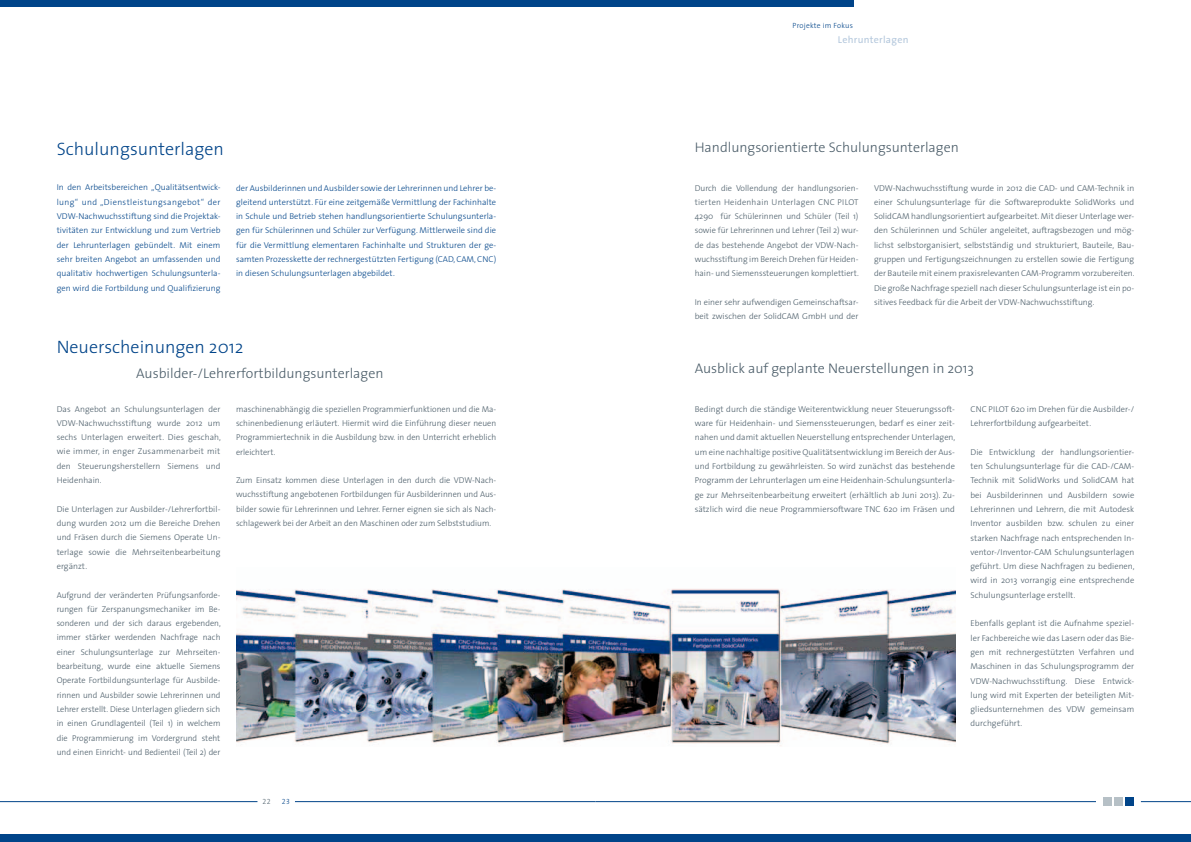
<style>
.page{position:relative;width:1191px;height:842px;background:#fff}
.page>*{position:absolute;margin:0;border:0;box-sizing:border-box;transform-origin:0 0}
.t1{font:300 18px "The Sans";color:#004489}
.t2{font:300 14px "The Sans";color:#4a5c68}
.t3{font:10px "The Sans";letter-spacing:.03em;color:#b3c7dc}
.t4{font:300 8.5px/14.3px "The Sans";color:#4a5c68;text-align:justify}
.t5{font:300 8.5px/14.3px "The Sans";letter-spacing:.005em;color:#004489;text-align:justify}
.t6{font:300 7.5px "The Sans";letter-spacing:.03em;color:#004489}
.t7{font:7.5px "The Sans Light Caps";color:#4a5c68}
.t8{font:7.5px "The Sans Light Caps";color:#004489}
</style>
<div class="page">
<hr style="left:0;top:801px;width:257px;height:1px;background:#004489">
<hr style="left:295px;top:801px;width:300px;height:1px;background:#004489">
<div style="left:0;top:0;width:853px;height:6px;background:#004489"></div>
<svg style="left:1111px;top:797px;width:23px;height:9px"></svg>
<div style="left:1124px;top:797px;width:9px;height:9px;background:#004489"></div>
<div style="left:1114px;top:797px;width:8px;height:9px;background:#b6c0c6"></div>
<div style="left:1103px;top:797px;width:8px;height:9px;background:#b6c0c6"></div>
<hr style="left:1140px;top:801px;width:51px;height:1px;background:#004489">
<hr style="left:595px;top:801px;width:501px;height:1px;background:#004489">
<img style="left:236px;top:589px;width:719px;height:157px">
<div style="left:0;top:834px;width:1191px;height:8px;background:#004489"></div>
<p class="t6" style="left:792px;top:19px;width:62px">Projekte im Fokus</p>
<p class="t3" style="left:838px;top:32px;width:72px">Lehrunterlagen</p>
<h1 class="t1" style="left:57px;top:134px;width:169px">Schulungsunterlagen</h1>
<h2 class="t2" style="left:694px;top:136px;width:265px">Handlungsorientierte Schulungsunterlagen</h2>
<p class="t5" style="left:57px;top:180px;width:165px">In den Arbeitsbereichen „Qualitätsentwick&shy;lung“ und „Dienstleistungsangebot“ der VDW-Nachwuchsstiftung sind die Projektak&shy;tivitäten zur Entwicklung und zum Vertrieb der Lehrunterlagen gebündelt. Mit einem sehr breiten Angebot an umfassenden und qualitativ hochwertigen Schulungsunterla&shy;gen wird die Fortbildung und Qualifizierung</p>
<p class="t5" style="left:236px;top:180px;width:262px">der Ausbilderinnen und Ausbilder sowie der Lehrerinnen und Lehrer be&shy;gleitend unterstützt. Für eine zeitgemäße Vermittlung der Fachinhalte in Schule und Betrieb stehen handlungsorientierte Schulungsunterla&shy;gen für Schülerinnen und Schüler zur Verfügung. Mittlerweile sind die für die Vermittlung elementaren Fachinhalte und Strukturen der ge&shy;samten Prozesskette der rechnergestützten Fertigung (CAD, CAM, CNC) in diesen Schulungsunterlagen abgebildet.</p>
<p class="t4" style="left:694px;top:180px;width:166px">Durch die Vollendung der handlungsorien&shy;tierten Heidenhain Unterlagen CNC PILOT 4290 für Schülerinnen und Schüler (Teil 1) sowie für Lehrerinnen und Lehrer (Teil 2) wur&shy;de das bestehende Angebot der VDW-Nach&shy;wuchsstiftung im Bereich Drehen für Heiden&shy;hain- und Siemenssteuerungen komplettiert.</p>
<p class="t4" style="left:694px;top:295px;width:165px">In einer sehr aufwendigen Gemeinschaftsar&shy;beit zwischen der SolidCAM GmbH und der</p>
<p class="t4" style="left:874px;top:180px;width:262px">VDW-Nachwuchsstiftung wurde in 2012 die CAD- und CAM-Technik in einer Schulungsunterlage für die Softwareprodukte SolidWorks und SolidCAM handlungsorientiert aufgearbeitet. Mit dieser Unterlage wer&shy;den Schülerinnen und Schüler angeleitet, auftragsbezogen und mög&shy;lichst selbstorganisiert, selbstständig und strukturiert, Bauteile, Bau&shy;gruppen und Fertigungszeichnungen zu erstellen sowie die Fertigung der Bauteile mit einem praxisrelevanten CAM-Programm vorzubereiten.<br>Die große Nachfrage speziell nach dieser Schulungsunterlage ist ein po&shy;sitives Feedback für die Arbeit der VDW-Nachwuchsstiftung.</p>
<h1 class="t1" style="left:57px;top:332px;width:188px">Neuerscheinungen 2012</h1>
<h2 class="t2" style="left:136px;top:362px;width:249px">Ausbilder-/Lehrerfortbildungsunterlagen</h2>
<h2 class="t2" style="left:694px;top:356px;width:281px">Ausblick auf geplante Neuerstellungen in 2013</h2>
<p class="t4" style="left:57px;top:401px;width:166px">Das Angebot an Schulungsunterlagen der VDW-Nachwuchsstiftung wurde 2012 um sechs Unterlagen erweitert. Dies geschah, wie immer, in enger Zusammenarbeit mit den Steuerungsherstellern Siemens und Heidenhain.</p>
<p class="t4" style="left:57px;top:501px;width:165px">Die Unterlagen zur Ausbilder-/Lehrerfortbil&shy;dung wurden 2012 um die Bereiche Drehen und Fräsen durch die Siemens Operate Un&shy;terlage sowie die Mehrseitenbearbeitung ergänzt.</p>
<p class="t4" style="left:57px;top:587px;width:166px">Aufgrund der veränderten Prüfungsanforde&shy;rungen für Zerspanungsmechaniker im Be&shy;sonderen und der sich daraus ergebenden, immer stärker werdenden Nachfrage nach einer Schulungsunterlage zur Mehrseiten&shy;bearbeitung, wurde eine aktuelle Siemens Operate Fortbildungsunterlage für Ausbilde&shy;rinnen und Ausbilder sowie Lehrerinnen und Lehrer erstellt. Diese Unterlagen gliedern sich in einen Grundlagenteil (Teil 1) in welchem die Programmierung im Vordergrund steht und einen Einricht- und Bedienteil (Teil 2) der</p>
<p class="t4" style="left:236px;top:401px;width:262px">maschinenabhängig die speziellen Programmierfunktionen und die Ma&shy;schinenbedienung erläutert. Hiermit wird die Einführung dieser neuen Programmiertechnik in die Ausbildung bzw. in den Unterricht erheblich erleichtert.</p>
<p class="t4" style="left:236px;top:473px;width:262px">Zum Einsatz kommen diese Unterlagen in den durch die VDW-Nach&shy;wuchsstiftung angebotenen Fortbildungen für Ausbilderinnen und Aus&shy;bilder sowie für Lehrerinnen und Lehrer. Ferner eignen sie sich als Nach&shy;schlagewerk bei der Arbeit an den Maschinen oder zum Selbststudium.</p>
<p class="t4" style="left:694px;top:402px;width:262px">Bedingt durch die ständige Weiterentwicklung neuer Steuerungssoft&shy;ware für Heidenhain- und Siemenssteuerungen, bedarf es einer zeit&shy;nahen und damit aktuellen Neuerstellung entsprechender Unterlagen, um eine nachhaltige positive Qualitätsentwicklung im Bereich der Aus&shy;und Fortbildung zu gewährleisten. So wird zunächst das bestehende Programm der Lehrunterlagen um eine Heidenhain-Schulungsunterla&shy;ge zur Mehrseitenbearbeitung erweitert (erhältlich ab Juni 2013). Zu&shy;sätzlich wird die neue Programmiersoftware TNC 620 im Fräsen und</p>
<p class="t4" style="left:970px;top:402px;width:165px">CNC PILOT 620 im Drehen für die Ausbilder-/<br>Lehrerfortbildung aufgearbeitet.</p>
<p class="t4" style="left:970px;top:444px;width:166px">Die Entwicklung der handlungsorientier&shy;ten Schulungsunterlage für die CAD-/CAM-Technik mit SolidWorks und SolidCAM hat bei Ausbilderinnen und Ausbildern sowie Lehrerinnen und Lehrern, die mit Autodesk Inventor ausbilden bzw. schulen zu einer starken Nachfrage nach entsprechenden In&shy;ventor-/Inventor-CAM Schulungsunterlagen geführt. Um diese Nachfragen zu bedienen, wird in 2013 vorrangig eine entsprechende Schulungsunterlage erstellt.</p>
<p class="t4" style="left:970px;top:616px;width:165px">Ebenfalls geplant ist die Aufnahme speziel&shy;ler Fachbereiche wie das Lasern oder das Bie&shy;gen mit rechnergestützten Verfahren und Maschinen in das Schulungsprogramm der VDW-Nachwuchsstiftung. Diese Entwick&shy;lung wird mit Experten der beteiligten Mit&shy;gliedsunternehmen des VDW gemeinsam durchgeführt.</p>
<p class="t7" style="left:262px;top:795px;width:10px">22</p>
<p class="t8" style="left:282px;top:795px;width:10px">23</p>
</div>
